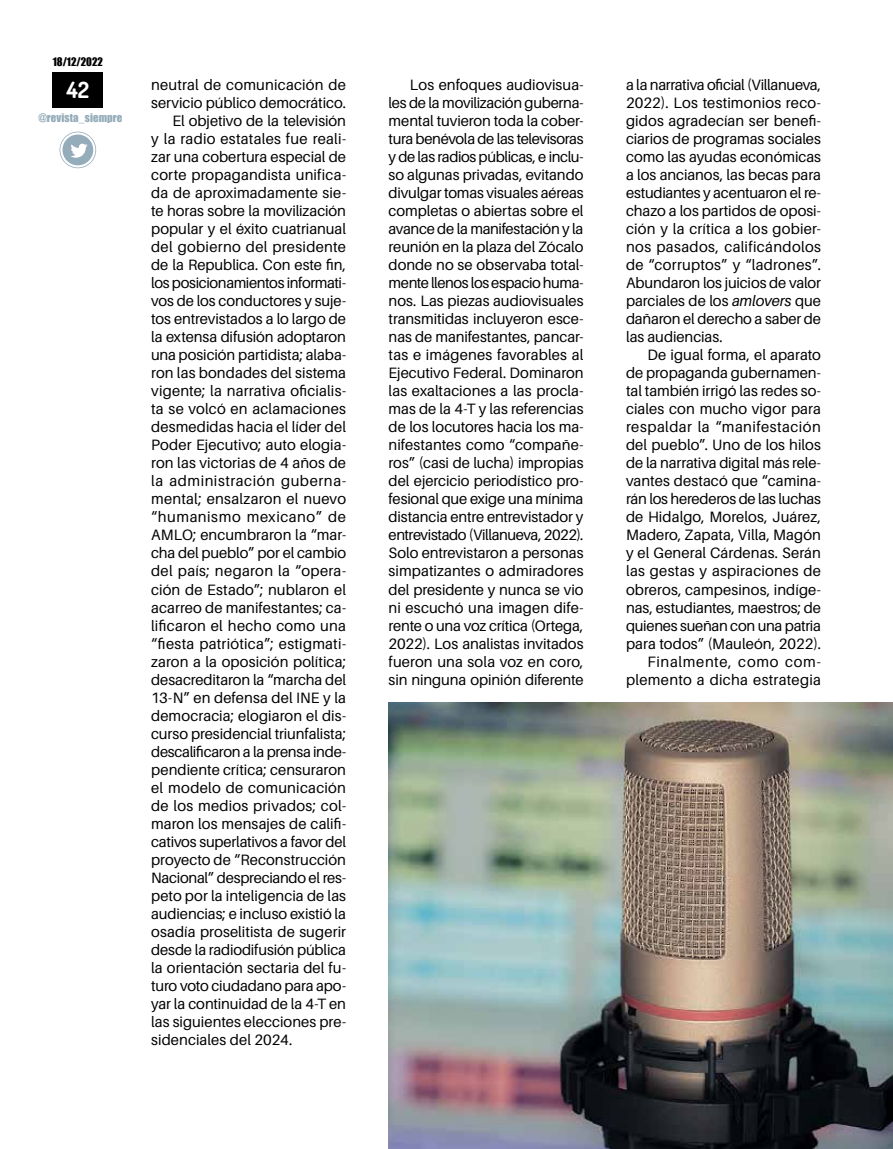
<style>
.page{position:relative;width:893px;height:1149px;background:#fff}
.page>*{position:absolute;margin:0;border:0;box-sizing:border-box;transform-origin:0 0}
.t1{font:700 22.5px "Dosis";color:#fff}
.t2{font:15px/18px "Aileron";color:#000;text-align:justify}
.t3{font:15px "Aileron";letter-spacing:.02em;color:#000}
.t4{font:15px "Aileron";letter-spacing:.035em;color:#000}
.t5{font:15px "Aileron";letter-spacing:-.025em;color:#000}
.t6{font:15px "Aileron";letter-spacing:-.02em;color:#000}
.t7{font:15px "Aileron";letter-spacing:.025em;color:#000}
.t8{font:10.8px "Impact";letter-spacing:.01em;color:#95acba}
.t9{font:10.8px "Impact";color:#000}
.s1{font-style:italic}
</style>
<div class="page">
<div style="left:53px;top:72px;width:50px;height:36px;background:#000"></div>
<svg style="left:60px;top:132px;width:36px;height:36px"></svg>
<img style="left:389px;top:702px;width:504px;height:446px">
<p class="t9" style="left:53px;top:54px;width:52px">18/12/2022</p>
<h1 class="t1" style="left:66px;top:76px;width:24px">42</h1>
<p class="t8" style="left:38px;top:110px;width:85px">@REVISTA_SIEMPRE</p>
<p class="t2" style="left:151px;top:76px;width:196px">neutral de comunicación de</p>
<p class="t2" style="left:151px;top:94px;width:196px">servicio público democrático.</p>
<p class="t2" style="left:172px;top:112px;width:175px">El objetivo de la televisión</p>
<p class="t2" style="left:151px;top:130px;width:196px">y la radio estatales fue reali-</p>
<p class="t2" style="left:151px;top:148px;width:196px">zar una cobertura especial de</p>
<p class="t2" style="left:151px;top:166px;width:196px">corte propagandista unifica-</p>
<p class="t2" style="left:151px;top:184px;width:196px">da de aproximadamente sie-</p>
<p class="t2" style="left:151px;top:202px;width:196px">te horas sobre la movilización</p>
<p class="t2" style="left:151px;top:220px;width:196px">popular y el éxito cuatrianual</p>
<p class="t3" style="left:151px;top:239px;width:196px">del gobierno del presidente</p>
<p class="t2" style="left:151px;top:256px;width:197px">de la Republica. Con este fin,</p>
<p class="t5" style="left:151px;top:275px;width:196px">los posicionamientos informati-</p>
<p class="t2" style="left:151px;top:292px;width:196px">vos de los conductores y suje-</p>
<p class="t2" style="left:151px;top:310px;width:196px">tos entrevistados a lo largo de</p>
<p class="t2" style="left:151px;top:328px;width:196px">la extensa difusión adoptaron</p>
<p class="t2" style="left:151px;top:346px;width:196px">una posición partidista; alaba-</p>
<p class="t2" style="left:151px;top:364px;width:196px">ron las bondades del sistema</p>
<p class="t2" style="left:151px;top:382px;width:196px">vigente; la narrativa oficialis-</p>
<p class="t2" style="left:151px;top:400px;width:196px">ta se volcó en aclamaciones</p>
<p class="t2" style="left:151px;top:418px;width:196px">desmedidas hacia el líder del</p>
<p class="t2" style="left:151px;top:436px;width:196px">Poder Ejecutivo; auto elogia-</p>
<p class="t2" style="left:151px;top:454px;width:196px">ron las victorias de 4 años de</p>
<p class="t4" style="left:151px;top:473px;width:196px">la administración guberna-</p>
<p class="t2" style="left:151px;top:490px;width:196px">mental; ensalzaron el nuevo</p>
<p class="t4" style="left:151px;top:509px;width:196px">“humanismo mexicano” de</p>
<p class="t2" style="left:151px;top:526px;width:196px">AMLO; encumbraron la “mar-</p>
<p class="t2" style="left:151px;top:544px;width:196px">cha del pueblo” por el cambio</p>
<p class="t7" style="left:151px;top:563px;width:196px">del país; negaron la “opera-</p>
<p class="t2" style="left:151px;top:580px;width:196px">ción de Estado”; nublaron el</p>
<p class="t2" style="left:151px;top:598px;width:196px">acarreo de manifestantes; ca-</p>
<p class="t3" style="left:151px;top:617px;width:196px">lificaron el hecho como una</p>
<p class="t2" style="left:151px;top:634px;width:196px">“fiesta patriótica”; estigmati-</p>
<p class="t2" style="left:151px;top:652px;width:197px">zaron a la oposición política;</p>
<p class="t2" style="left:151px;top:670px;width:196px">desacreditaron la “marcha del</p>
<p class="t2" style="left:151px;top:688px;width:196px">13-N” en defensa del INE y la</p>
<p class="t2" style="left:151px;top:706px;width:196px">democracia; elogiaron el dis-</p>
<p class="t2" style="left:151px;top:724px;width:197px">curso presidencial triunfalista;</p>
<p class="t6" style="left:151px;top:743px;width:196px">descalificaron a la prensa inde-</p>
<p class="t2" style="left:151px;top:760px;width:196px">pendiente crítica; censuraron</p>
<p class="t3" style="left:151px;top:779px;width:196px">el modelo de comunicación</p>
<p class="t2" style="left:151px;top:796px;width:196px">de los medios privados; col-</p>
<p class="t2" style="left:151px;top:814px;width:196px">maron los mensajes de califi-</p>
<p class="t2" style="left:151px;top:832px;width:196px">cativos superlativos a favor del</p>
<p class="t2" style="left:151px;top:850px;width:196px">proyecto de “Reconstrucción</p>
<p class="t2" style="left:151px;top:868px;width:196px">Nacional” despreciando el res-</p>
<p class="t2" style="left:151px;top:886px;width:196px">peto por la inteligencia de las</p>
<p class="t2" style="left:151px;top:904px;width:196px">audiencias; e incluso existió la</p>
<p class="t2" style="left:151px;top:922px;width:196px">osadía proselitista de sugerir</p>
<p class="t2" style="left:151px;top:940px;width:196px">desde la radiodifusión pública</p>
<p class="t2" style="left:151px;top:958px;width:196px">la orientación sectaria del fu-</p>
<p class="t2" style="left:151px;top:976px;width:196px">turo voto ciudadano para apo-</p>
<p class="t2" style="left:151px;top:994px;width:196px">yar la continuidad de la 4-T en</p>
<p class="t2" style="left:151px;top:1012px;width:196px">las siguientes elecciones pre-</p>
<p class="t2" style="left:151px;top:1030px;width:143px">sidenciales del 2024.</p>
<p class="t2" style="left:389px;top:76px;width:197px;text-indent:21px">Los enfoques audiovisua&shy;les de la movilización guberna&shy;mental tuvieron toda la cober&shy;tura benévola de las televisoras y de las radios públicas, e inclu&shy;so algunas privadas, evitando divulgar tomas visuales aéreas completas o abiertas sobre el avance de la manifestación y la reunión en la plaza del Zócalo donde no se observaba total&shy;mente llenos los espacio huma&shy;nos. Las piezas audiovisuales transmitidas incluyeron esce&shy;nas de manifestantes, pancar&shy;tas e imágenes favorables al Ejecutivo Federal. Dominaron las exaltaciones a las procla&shy;mas de la 4-T y las referencias de los locutores hacia los ma&shy;nifestantes como “compañe&shy;ros” (casi de lucha) impropias del ejercicio periodístico pro&shy;fesional que exige una mínima distancia entre entrevistador y entrevistado (Villanueva, 2022).<br>Solo entrevistaron a personas simpatizantes o admiradores del presidente y nunca se vio ni escuchó una imagen dife&shy;rente o una voz crítica (Ortega, 2022). Los analistas invitados fueron una sola voz en coro, sin ninguna opinión diferente</p>
<p class="t2" style="left:626px;top:76px;width:197px">a la narrativa oficial (Villanueva, 2022). Los testimonios reco&shy;gidos agradecían ser benefi&shy;ciarios de programas sociales como las ayudas económicas a los ancianos, las becas para estudiantes y acentuaron el re&shy;chazo a los partidos de oposi&shy;ción y la crítica a los gobier&shy;nos pasados, calificándolos de “corruptos” y “ladrones”.<br>Abundaron los juicios de valor parciales de los <span class="s1">amlovers</span> que dañaron el derecho a saber de las audiencias.</p>
<p class="t2" style="left:626px;top:346px;width:197px;text-align:right">De igual forma, el aparato<br>de propaganda gubernamen&shy;tal también irrigó las redes so&shy;ciales con mucho vigor para respaldar la “manifestación del pueblo”. Uno de los hilos de la narrativa digital más rele&shy;vantes destacó que “camina&shy;rán los herederos de las luchas de Hidalgo, Morelos, Juárez,<br>Madero, Zapata, Villa, Magón y el General Cárdenas. Serán las gestas y aspiraciones de obreros, campesinos, indíge&shy;nas, estudiantes, maestros; de quienes sueñan con una patria para todos” (Mauleón, 2022).<br>Finalmente, como com&shy;plemento a dicha estrategia</p>
</div>
